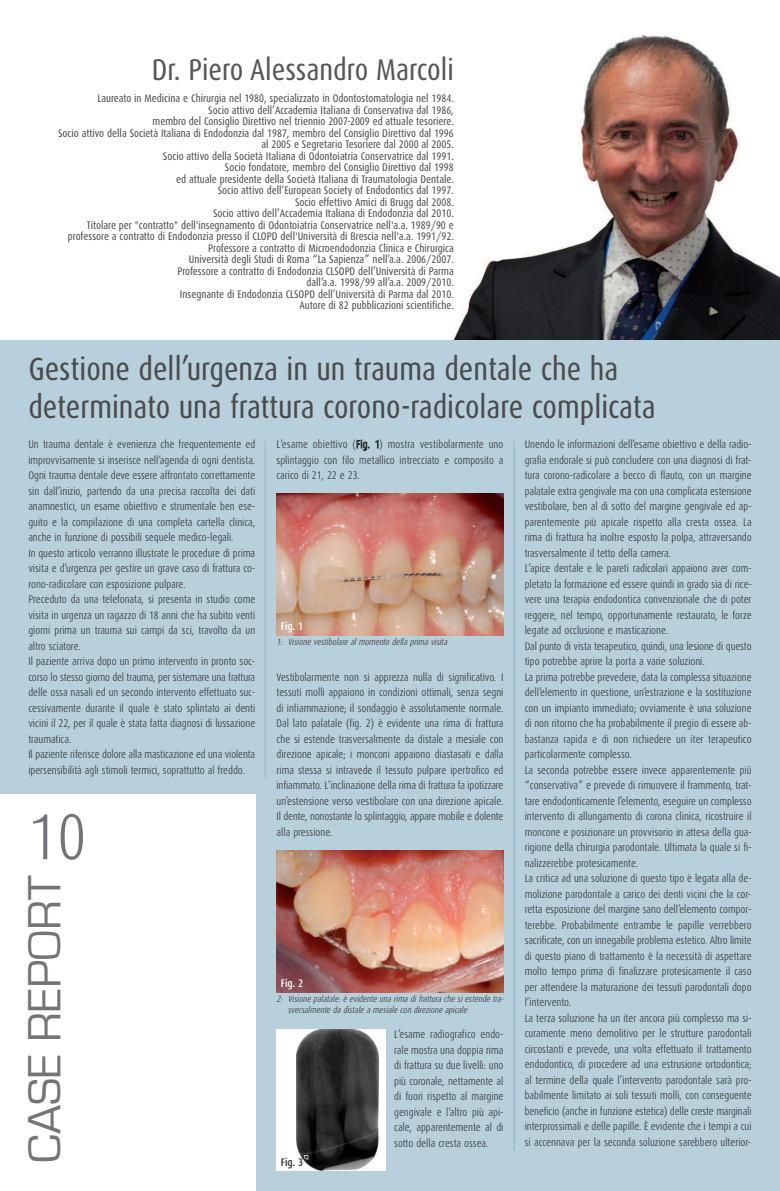
<style>
.page{position:relative;width:780px;height:1191px;background:#fff}
.page>*{position:absolute;margin:0;border:0;box-sizing:border-box;transform-origin:0 0}
.t1{font:300 65px "Dax Condensed";color:#737477}
.t2{font:48px "Eurostile";color:#737477}
.t3{font:32px/38.4px "Dax Condensed";color:#4a4b4c}
.t4{font:30px "Dax Condensed";color:#555658}
.t5{font:300 11px/15.5px "Dax Condensed";color:#312f30;text-align:justify}
.t6{font:11px/11.5px "Dax Condensed";color:#4a4b4c;text-align:right}
.t7{font:500 11px "Dax Condensed";color:#fff}
.t8{font:500 11px "Dax Condensed";color:#312f30}
.t9{font:italic 300 9px/10.8px "Dax Condensed";color:#312f30}
</style>
<div class="page">
<img style="left:454px;top:34px;width:325px;height:306px">
<div style="left:0;top:340px;width:779px;height:851px;background:#b7d0db"></div>
<div style="left:0;top:794px;width:255px;height:397px;background:#fff"></div>
<img style="left:276px;top:493px;width:227px;height:142px">
<img style="left:276px;top:850px;width:227px;height:142px">
<div style="left:276px;top:1029px;width:110px;height:142px;background:#fff"></div>
<img style="left:296px;top:1029px;width:83px;height:141px">
<hr style="left:265px;top:441px;width:1px;height:337px;background:#91b9c6">
<hr style="left:514px;top:441px;width:1px;height:710px;background:#91b9c6">
<h3 class="t4" style="left:152px;top:53px;width:303px">Dr. Piero Alessandro Marcoli</h3>
<p class="t6" style="left:58px;top:93px;width:397px">Laureato in Medicina e Chirurgia nel 1980, specializzato in Odontostomatologia nel 1984.<br>Socio attivo dell’Accademia Italiana di Conservativa dal 1986,<br>membro del Consiglio Direttivo nel triennio 2007-2009 ed attuale tesoriere.<br>Socio attivo della Società Italiana di Endodonzia dal 1987, membro del Consiglio Direttivo dal 1996 al 2005 e Segretario Tesoriere dal 2000 al 2005.<br>Socio attivo della Società Italiana di Odontoiatria Conservatrice dal 1991.<br>Socio fondatore, membro del Consiglio Direttivo dal 1998<br>ed attuale presidente della Società Italiana di Traumatologia Dentale.<br>Socio attivo dell’European Society of Endodontics dal 1997.<br>Socio effettivo Amici di Brugg dal 2008.<br>Socio attivo dell’Accademia Italiana di Endodonzia dal 2010.<br>Titolare per "contratto" dell'insegnamento di Odontoiatria Conservatrice nell'a.a. 1989/90 e professore a contratto di Endodonzia presso il CLOPD dell'Università di Brescia nell'a.a. 1991/92.<br>Professore a contratto di Microendodonzia Clinica e Chirurgica<br>Università degli Studi di Roma “La Sapienza” nell’a.a. 2006/2007.<br>Professore a contratto di Endodonzia CLSOPD dell’Università di Parma<br>dall’a.a. 1998/99 all’a.a. 2009/2010.<br>Insegnante di Endodonzia CLSOPD dell’Università di Parma dal 2010.<br>Autore di 82 pubblicazioni scientifiche.</p>
<h3 class="t3" style="left:28px;top:350px;width:628px">Gestione dell’urgenza in un trauma dentale che ha determinato una frattura corono-radicolare complicata</h3>
<p class="t5" style="left:276px;top:437px;width:228px">L’esame obiettivo (Fig. 1) mostra vestibolarmente uno splintaggio con filo metallico intrecciato e composito a carico di 21, 22 e 23.</p>
<p class="t5" style="left:28px;top:437px;width:228px;text-align:left">Un trauma dentale è evenienza che frequentemente ed improvvisamente si inserisce nell’agenda di ogni dentista.<br>Ogni trauma dentale deve essere affrontato correttamente sin dall’inizio, partendo da una precisa raccolta dei dati anamnestici, un esame obiettivo e strumentale ben ese&shy;guito e la compilazione di una completa cartella clinica, anche in funzione di possibili sequele medico-legali.<br>In questo articolo verranno illustrate le procedure di prima visita e d’urgenza per gestire un grave caso di frattura co&shy;rono-radicolare con esposizione pulpare.<br>Preceduto da una telefonata, si presenta in studio come visita in urgenza un ragazzo di 18 anni che ha subìto venti giorni prima un trauma sui campi da sci, travolto da un altro sciatore.<br>Il paziente arriva dopo un primo intervento in pronto soc&shy;corso lo stesso giorno del trauma, per sistemare una frattura delle ossa nasali ed un secondo intervento effettuato suc&shy;cessivamente durante il quale è stato splintato ai denti vicini il 22, per il quale è stata fatta diagnosi di lussazione traumatica.<br>Il paziente riferisce dolore alla masticazione ed una violenta ipersensibilità agli stimoli termici, soprattutto al freddo.</p>
<p class="t5" style="left:524px;top:437px;width:229px;text-align:left">Unendo le informazioni dell’esame obiettivo e della radio&shy;grafia endorale si può concludere con una diagnosi di frat&shy;tura corono-radicolare a becco di flauto, con un margine palatale extra gengivale ma con una complicata estensione vestibolare, ben al di sotto del margine gengivale ed ap&shy;parentemente più apicale rispetto alla cresta ossea. La rima di frattura ha inoltre esposto la polpa, attraversando trasversalmente il tetto della camera.<br>L’apice dentale e le pareti radicolari appaiono aver com&shy;pletato la formazione ed essere quindi in grado sia di rice&shy;vere una terapia endodontica convenzionale che di poter reggere, nel tempo, opportunamente restaurato, le forze legate ad occlusione e masticazione.<br>Dal punto di vista terapeutico, quindi, una lesione di questo tipo potrebbe aprire la porta a varie soluzioni.<br>La prima potrebbe prevedere, data la complessa situazione dell’elemento in questione, un’estrazione e la sostituzione con un impianto immediato; ovviamente è una soluzione di non ritorno che ha probabilmente il pregio di essere ab&shy;bastanza rapida e di non richiedere un iter terapeutico particolarmente complesso.<br>La seconda potrebbe essere invece apparentemente più “conservativa” e prevede di rimuovere il frammento, trat&shy;tare endodonticamente l’elemento, eseguire un complesso intervento di allungamento di corona clinica, ricostruire il moncone e posizionare un provvisorio in attesa della gua&shy;rigione della chirurgia parodontale. Ultimata la quale si fi&shy;nalizzerebbe protesicamente.<br>La critica ad una soluzione di questo tipo è legata alla de&shy;molizione parodontale a carico dei denti vicini che la cor&shy;retta esposizione del margine sano dell’elemento compor&shy;terebbe. Probabilmente entrambe le papille verrebbero sacrificate, con un innegabile problema estetico. Altro limite di questo piano di trattamento è la necessità di aspettare molto tempo prima di finalizzare protesicamente il caso per attendere la maturazione dei tessuti parodontali dopo l’intervento.<br>La terza soluzione ha un iter ancora più complesso ma si&shy;curamente meno demolitivo per le strutture parodontali circostanti e prevede, una volta effettuato il trattamento endodontico, di procedere ad una estrusione ortodontica; al termine della quale l’intervento parodontale sarà pro&shy;babilmente limitato ai soli tessuti molli, con conseguente beneficio (anche in funzione estetica) delle creste marginali interprossimali e delle papille. È evidente che i tempi a cui si accennava per la seconda soluzione sarebbero ulterior-</p>
<p class="t7" style="left:281px;top:620px;width:24px">Fig. 1</p>
<p class="t9" style="left:276px;top:636px;width:174px">1: Visione vestibolare al momento della prima visita</p>
<p class="t5" style="left:276px;top:669px;width:228px">Vestibolarmente non si apprezza nulla di significativo. I tessuti molli appaiono in condizioni ottimali, senza segni di infiammazione; il sondaggio è assolutamente normale.<br>Dal lato palatale (fig. 2) è evidente una rima di frattura che si estende trasversalmente da distale a mesiale con direzione apicale; i monconi appaiono diastasati e dalla rima stessa si intravede il tessuto pulpare ipertrofico ed infiammato. L’inclinazione della rima di frattura fa ipotizzare un’estensione verso vestibolare con una direzione apicale.<br>Il dente, nonostante lo splintaggio, appare mobile e dolente alla pressione.</p>
<h1 class="t1" style="left:28px;top:801px;width:59px">10</h1>
<h2 class="t2" style="left:22px;top:1162px;width:288px;rotate:-90deg">CASE REPORT</h2>
<p class="t7" style="left:281px;top:977px;width:24px">Fig. 2</p>
<p class="t9" style="left:288px;top:994px;width:219px;text-indent:-11px">2: Visione palatale: è evidente una rima di frattura che si estende tra&shy;sversalmente da distale a mesiale con direzione apicale</p>
<p class="t5" style="left:394px;top:1026px;width:111px">L’esame radiografico endo&shy;rale mostra una doppia rima di frattura su due livelli: uno più coronale, nettamente al di fuori rispetto al margine gengivale e l’altro più api&shy;cale, apparentemente al di sotto della cresta ossea.</p>
<p class="t8" style="left:281px;top:1155px;width:24px">Fig. 3</p>
</div>
